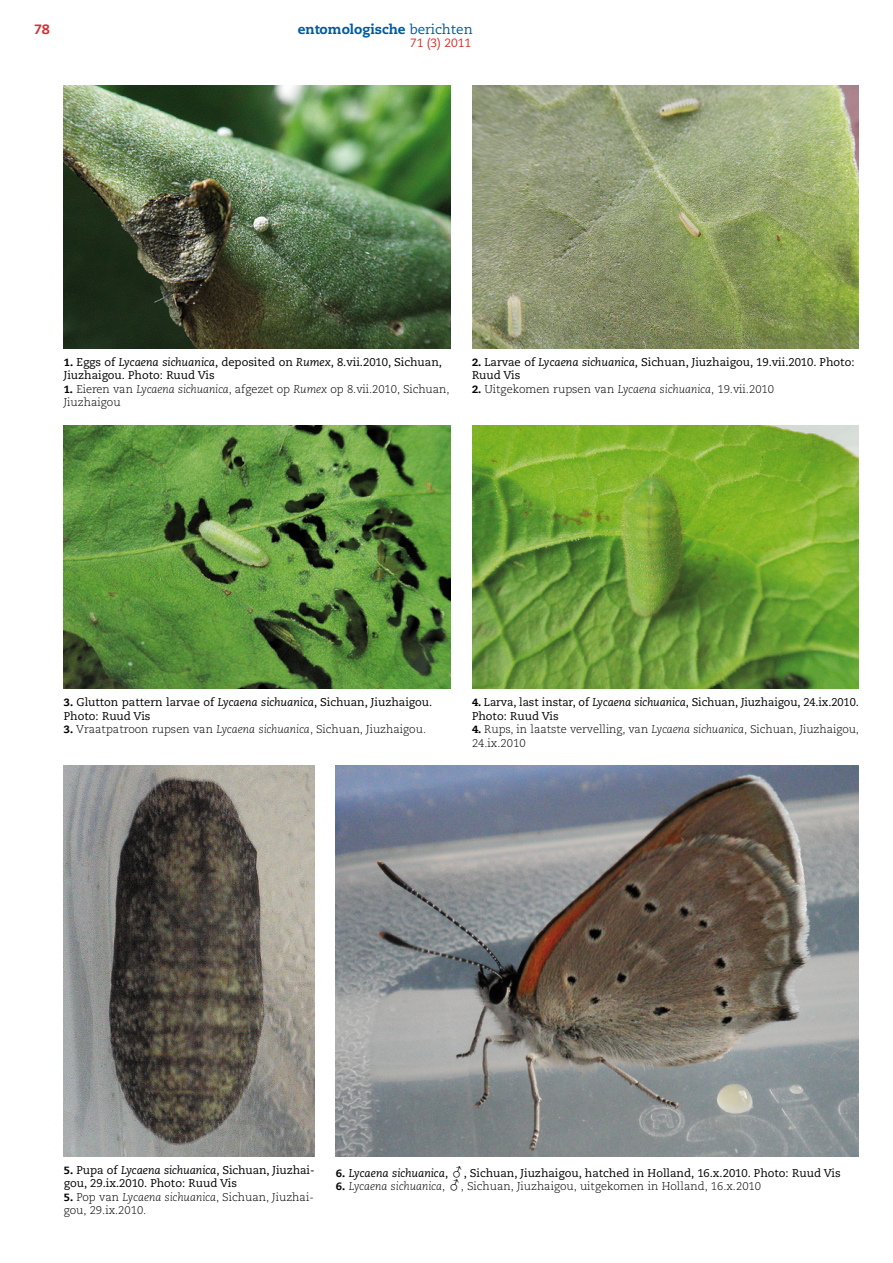
<style>
.page{position:relative;width:893px;height:1263px;background:#fff}
.page>*{position:absolute;margin:0;border:0;box-sizing:border-box;transform-origin:0 0}
.t1{font:800 13.5px "Caecilia LT Std";color:#005b9d}
.t2{font:800 13.5px "Caecilia LT Std";color:#d43130}
.t3{font:12px "Caecilia LT Std";color:#d43130}
.t4{font:11.25px/13.5px "Caecilia LT Std";color:#000}
.t5{font:300 11.25px/13.5px "Caecilia LT Std";color:#000}
.s1{font-weight:400}
.s2{font-weight:800;font-size:10.5px}
.s3{font-style:italic}
.s4{font-family:"Universal Newswith Comm Pi";font-size:15px}
.s5{font-family:"Universal Newswith Comm Pi";font-weight:400;font-size:15px}
</style>
<div class="page">
<img style="left:64px;top:85px;width:387px;height:264px">
<img style="left:472px;top:85px;width:387px;height:264px">
<img style="left:64px;top:425px;width:387px;height:264px">
<img style="left:472px;top:425px;width:387px;height:264px">
<img style="left:64px;top:765px;width:251px;height:392px">
<img style="left:336px;top:765px;width:523px;height:392px">
<p class="t2" style="left:34px;top:21px;width:17px">78</p>
<p class="t1" style="left:298px;top:21px;width:177px">entomologische <span class="s1">berichten</span></p>
<p class="t3" style="left:410px;top:36px;width:62px">71 (3) 2011</p>
<p class="t4" style="left:64px;top:355px;width:380px"><span class="s2">1.</span> Eggs of <span class="s3">Lycaena sichuanica</span>, deposited on <span class="s3">Rumex</span>, 8.vii.2010, Sichuan,<br>Jiuzhaigou. Photo: Ruud Vis</p>
<p class="t5" style="left:64px;top:382px;width:387px"><span class="s2">1.</span> Eieren van <span class="s3">Lycaena sichuanica</span>, afgezet op <span class="s3">Rumex</span> op 8.vii.2010, Sichuan,<br>Jiuzhaigou</p>
<p class="t4" style="left:472px;top:355px;width:384px"><span class="s2">2.</span> Larvae of <span class="s3">Lycaena sichuanica</span>, Sichuan, Jiuzhaigou, 19.vii.2010. Photo:<br>Ruud Vis</p>
<p class="t5" style="left:472px;top:382px;width:304px"><span class="s2">2.</span> Uitgekomen rupsen van <span class="s3">Lycaena sichuanica</span>, 19.vii.2010</p>
<p class="t4" style="left:64px;top:696px;width:370px"><span class="s2">3.</span> Glutton pattern larvae of <span class="s3">Lycaena sichuanica</span>, Sichuan, Jiuzhaigou.<br>Photo: Ruud Vis</p>
<p class="t5" style="left:64px;top:723px;width:364px"><span class="s2">3.</span> Vraatpatroon rupsen van <span class="s3">Lycaena sichuanica</span>, Sichuan, Jiuzhaigou.</p>
<p class="t4" style="left:472px;top:696px;width:388px"><span class="s2">4.</span> Larva, last instar, of <span class="s3">Lycaena sichuanica</span>, Sichuan, Jiuzhaigou, 24.ix.2010.<br>Photo: Ruud Vis</p>
<p class="t5" style="left:472px;top:723px;width:389px"><span class="s2">4.</span> Rups, in laatste vervelling, van <span class="s3">Lycaena sichuanica</span>, Sichuan, Jiuzhaigou,<br>24.ix.2010</p>
<p class="t4" style="left:64px;top:1163px;width:252px"><span class="s2">5.</span> Pupa of <span class="s3">Lycaena sichuanica</span>, Sichuan, Jiuzhai&shy;gou, 29.ix.2010. Photo: Ruud Vis</p>
<p class="t5" style="left:64px;top:1190px;width:251px"><span class="s2">5.</span> Pop van <span class="s3">Lycaena sichuanica</span>, Sichuan, Jiuzhai&shy;gou, 29.ix.2010.</p>
<p class="t4" style="left:336px;top:1166px;width:506px"><span class="s2">6.</span> <span class="s3">Lycaena sichuanica</span>, <span class="s4">?</span>, Sichuan, Jiuzhaigou, hatched in Holland, 16.x.2010. Photo: Ruud Vis</p>
<p class="t5" style="left:336px;top:1180px;width:427px"><span class="s2">6.</span> <span class="s3">Lycaena sichuanica</span>, <span class="s5">?</span>, Sichuan, Jiuzhaigou, uitgekomen in Holland, 16.x.2010</p>
</div>
